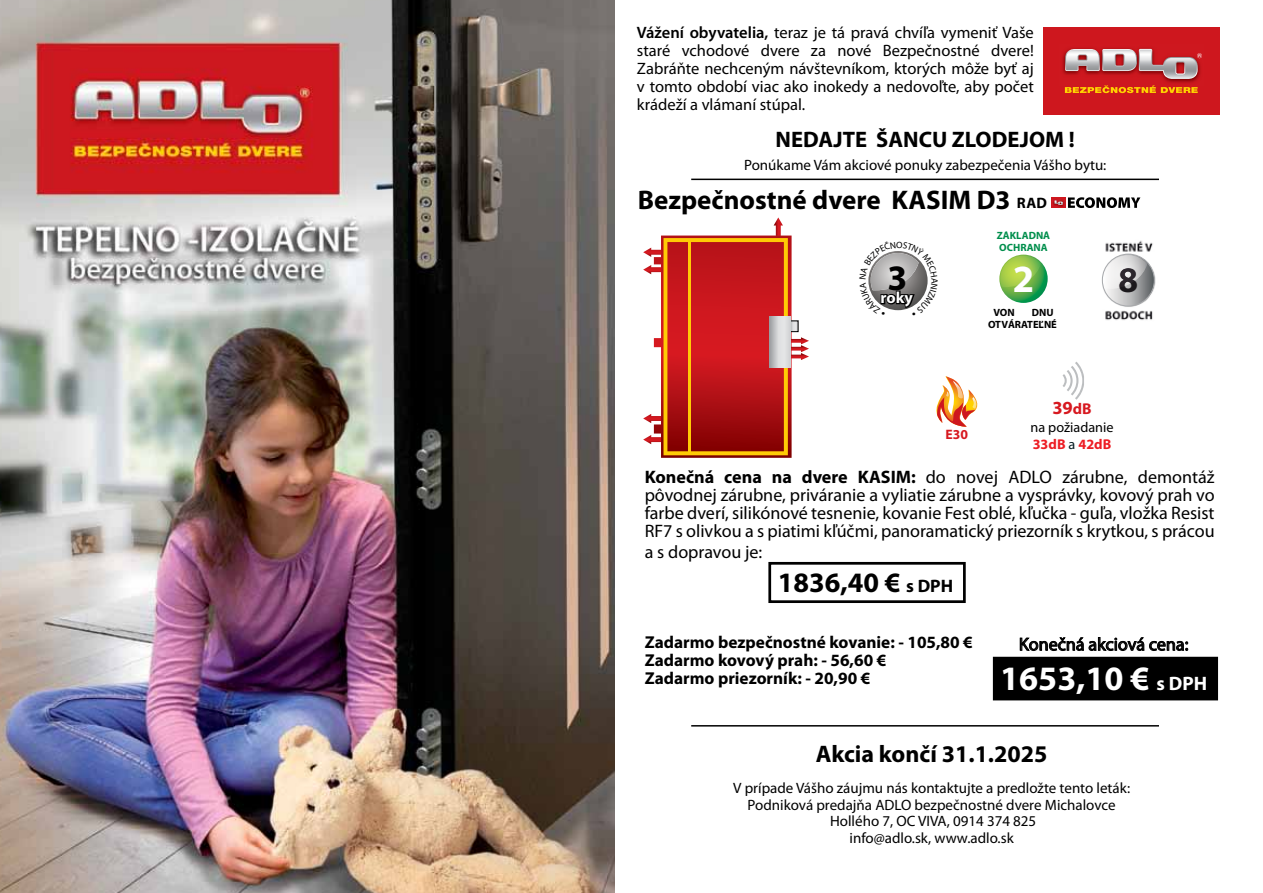
<style>
.page{position:relative;width:1263px;height:893px;background:#fff}
.page>*{position:absolute;margin:0;border:0;box-sizing:border-box;transform-origin:0 0}
.t1{font:700 38.55px "Myriad";color:#fff}
.t2{font:700 36.3px "Myriad Pro";color:#1b181c}
.t3{font:700 36px "Myriad Pro";color:#000}
.t4{font:700 34.35px "Myriad Pro";color:#fff}
.t5{font:700 28.2px "Myriad Pro";color:#000}
.t6{font:700 27px "Myriad Pro";color:#000}
.t7{font:700 24px "Myriad Pro";color:#000}
.t8{font:700 22.5px "Myriad Pro";color:#000}
.t9{font:700 18.6px "Myriad Pro";color:#d71920}
.t10{font:18px/18px "Myriad Pro";color:#000;text-align:justify}
.t11{font:700 17.25px/18px "Myriad Pro";color:#000}
.t12{font:16.5px/18px "Myriad Pro";color:#000;text-align:justify}
.t13{font:700 16.05px "Myriad Pro";color:#fff}
.t14{font:15px/16.5px "Myriad Pro";color:#000;text-align:center}
.t15{font:14.25px/17.1px "Myriad Pro";color:#000}
.t16{font:700 13.65px "Myriad Pro";color:#d71920}
.t17{font:700 10.5px/12.6px "Myriad";color:#000}
.t18{font:700 10.5px/12.6px "Myriad";color:#008e4c}
.s1{font-weight:600}
.s2{font-size:15.15px}
.s3{font-family:"Myriad Pro"}
.s4{font-family:"Myriad";font-size:15.6px}
.s5{font-weight:700;color:#ed1d24}
.s6{color:#041a20}
.s7{font-weight:700}
.s8{font-size:18px}
.s9{font-size:19.5px}
</style>
<div class="page">
<hr style="left:691px;top:725px;width:468px;height:2px;background:#000">
<hr style="left:691px;top:179px;width:468px;height:1px;background:#000">
<div style="left:768px;top:562px;width:198px;height:41px;border:3px solid #000"></div>
<div style="left:1051px;top:197px;width:15px;height:11px;background:#ce1b25"></div>
<svg style="left:1053px;top:197px;width:87px;height:11px"></svg>
<svg style="left:643px;top:217px;width:166px;height:241px"></svg>
<svg style="left:769px;top:317px;width:22px;height:50px"></svg>
<div style="left:994px;top:658px;width:223px;height:41px;background:#000"></div>
<div style="left:993px;top:657px;width:225px;height:43px;border:3px solid #000"></div>
<svg style="left:1002px;top:637px;width:205px;height:24px"></svg>
<svg style="left:1062px;top:362px;width:22px;height:38px"></svg>
<svg style="left:936px;top:376px;width:42px;height:51px"></svg>
<svg style="left:999px;top:255px;width:49px;height:48px"></svg>
<svg style="left:1000px;top:256px;width:41px;height:31px"></svg>
<div style="left:1043px;top:27px;width:176px;height:88px;background:#ce171e"></div>
<img style="left:1062px;top:48px;width:136px;height:35px">
<svg style="left:1065px;top:49px;width:137px;height:30px"></svg>
<svg style="left:1065px;top:85px;width:133px;height:8px"></svg>
<img style="left:1101px;top:240px;width:55px;height:80px">
<svg style="left:1102px;top:254px;width:52px;height:52px"></svg>
<div style="left:1102px;top:254px;width:52px;height:52px;border:1px solid #a7a9ac;border-radius:50%"></div>
<svg style="left:1104px;top:255px;width:43px;height:34px"></svg>
<img style="left:0;top:0;width:615px;height:893px">
<svg style="left:868px;top:251px;width:60px;height:60px"></svg>
<p class="t12" style="left:637px;top:23px;width:398px"><span class="s1">Vážení obyvatelia,</span> teraz je tá pravá chvíľa vymeniť Vaše staré vchodové dvere za nové Bezpečnostné dvere!<br>Zabráňte nechceným návštevníkom, ktorých môže byť aj v tomto období viac ako inokedy a nedovoľte, aby počet krádeží a vlámaní stúpal.</p>
<p class="t8" style="left:776px;top:125px;width:301px">NEDAJTE ŠANCU ZLODEJOM !</p>
<p class="t14" style="left:744px;top:157px;width:364px">Ponúkame Vám akciové ponuky zabezpečenia Vášho bytu:</p>
<h3 class="t6" style="left:638px;top:182px;width:411px">Bezpečnostné dvere KASIM D3 <span class="s2">RAD</span></h3>
<h3 class="t3" style="left:887px;top:254px;width:21px">3</h3>
<p class="t13" style="left:880px;top:287px;width:34px">roky</p>
<p class="t18" style="left:997px;top:229px;width:55px">ZÁKLADNÁ<br>OCHRANA</p>
<h1 class="t1" style="left:1013px;top:259px;width:23px">2</h1>
<p class="t17" style="left:993px;top:306px;width:23px">VON</p>
<p class="t17" style="left:988px;top:306px;width:70px;text-indent:44px">DNU<br>OTVÁRATE<span class="s3">Ľ</span>NÉ</p>
<h2 class="t2" style="left:1118px;top:256px;width:22px">8</h2>
<p class="t16" style="left:945px;top:426px;width:24px">E30</p>
<p class="t9" style="left:1052px;top:396px;width:41px">39<span class="s4">dB</span></p>
<p class="t15" style="left:1030px;top:418px;width:85px">na požiadanie<br><span class="s5">33dB</span> <span class="s6">a</span> <span class="s5">42dB</span></p>
<p class="t10" style="left:645px;top:467px;width:571px"><span class="s7">Konečná cena na dvere KASIM:</span> do novej ADLO zárubne, demontáž pôvodnej zárubne, priváranie a vyliatie zárubne a vysprávky, kovový prah vo farbe dverí, silikónové tesnenie, kovanie Fest oblé, kľučka - guľa, vložka Resist RF7 s olivkou a s piatimi kľúčmi, panoramatický priezorník s krytkou, s prácou</p>
<p class="t10" style="left:645px;top:543px;width:119px">a s dopravou je:</p>
<h3 class="t5" style="left:778px;top:564px;width:177px">1836,40 € <span class="s8">s DPH</span></h3>
<p class="t11" style="left:645px;top:633px;width:330px">Zadarmo bezpečnostné kovanie: - 105,80 €<br>Zadarmo kovový prah: - 56,60 €<br>Zadarmo priezorník: - 20,90 €</p>
<p class="t10" style="left:1019px;top:635px;width:171px">Konečná akciová cena:</p>
<h3 class="t4" style="left:1000px;top:656px;width:208px">1653,10 € <span class="s9">s DPH</span></h3>
<h3 class="t7" style="left:816px;top:738px;width:233px">Akcia končí 31.1.2025</h3>
<p class="t14" style="left:733px;top:780px;width:398px">V prípade Vášho záujmu nás kontaktujte a predložte tento leták:<br>Podniková predajňa ADLO bezpečnostné dvere Michalovce Hollého 7, OC VIVA, 0914 374 825<br>info@adlo.sk, www.adlo.sk</p>
</div>
